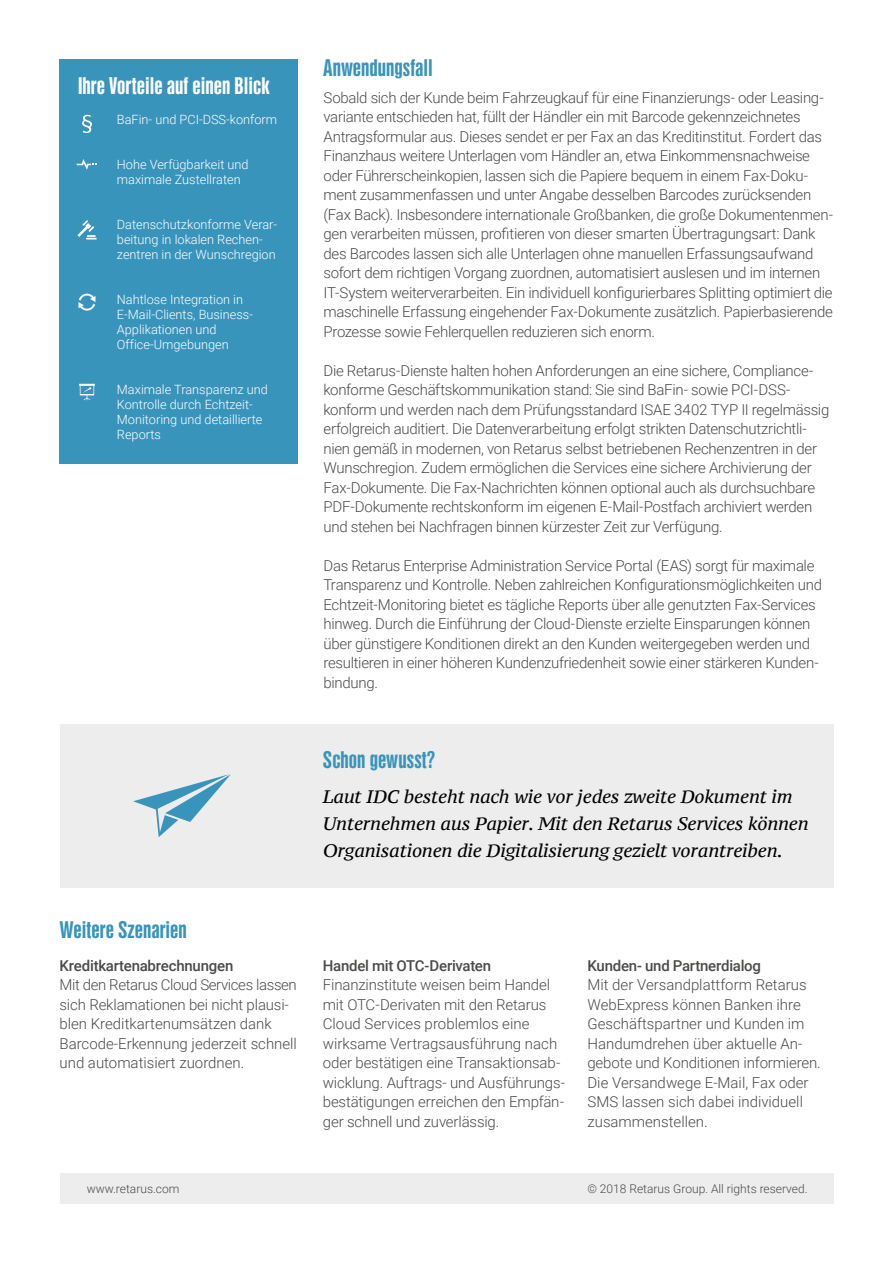
<style>
.page{position:relative;width:893px;height:1263px;background:#fff}
.page>*{position:absolute;margin:0;border:0;box-sizing:border-box;transform-origin:0 0}
.t1{font:700 21px "Newhouse DTS Cond";color:#3994bb}
.t2{font:700 21px "Newhouse DTS Cond";color:#fff}
.t3{font:italic 18px/27px "PT Serif Caption";letter-spacing:-.01em;color:#000}
.t4{font:300 15px/19.5px "Roboto";letter-spacing:-.015em;color:#4a4a49}
.t5{font:500 15px "Roboto";letter-spacing:-.015em;color:#4a4a49}
.t6{font:300 12.75px/15px "Roboto";color:#fff}
.t7{font:300 12px "Roboto";color:#4a4a49}
</style>
<div class="page">
<div style="left:60px;top:724px;width:773px;height:164px;background:#ededed"></div>
<svg style="left:133px;top:774px;width:98px;height:63px"></svg>
<div style="left:60px;top:1173px;width:773px;height:30px;background:#ededed"></div>
<div style="left:60px;top:59px;width:238px;height:405px;background:#3994bb"></div>
<svg style="left:77px;top:220px;width:20px;height:19px"></svg>
<svg style="left:82px;top:115px;width:10px;height:18px"></svg>
<svg style="left:77px;top:159px;width:20px;height:11px"></svg>
<svg style="left:79px;top:384px;width:16px;height:16px"></svg>
<svg style="left:78px;top:294px;width:17px;height:17px"></svg>
<h1 class="t2" style="left:78px;top:72px;width:193px">Ihre Vorteile auf einen Blick</h1>
<p class="t6" style="left:117px;top:112px;width:162px">BaFin- und PCI-DSS-konform</p>
<p class="t6" style="left:117px;top:157px;width:133px">Hohe Verfügbarkeit und maximale Zustellraten</p>
<p class="t6" style="left:117px;top:216px;width:162px">Datenschutzkonforme Verar&shy;beitung in lokalen Rechen&shy;zentren in der Wunschregion</p>
<p class="t6" style="left:117px;top:291px;width:138px">Nahtlose Integration in<br>E-Mail-Clients, Business-<br>Applikationen und<br>Office-Umgebungen</p>
<p class="t6" style="left:117px;top:381px;width:152px">Maximale Transparenz und<br>Kontrolle durch Echtzeit-<br>Monitoring und detaillierte<br>Reports</p>
<h1 class="t1" style="left:60px;top:917px;width:129px">Weitere Szenarien</h1>
<p class="t5" style="left:60px;top:955px;width:175px">Kreditkartenabrechnungen</p>
<p class="t4" style="left:60px;top:975px;width:239px">Mit den Retarus Cloud Services lassen sich Reklamationen bei nicht plausi&shy;blen Kreditkartenumsätzen dank Barcode-Erkennung jederzeit schnell und automatisiert zuordnen.</p>
<h1 class="t1" style="left:323px;top:54px;width:111px">Anwendungsfall</h1>
<p class="t4" style="left:323px;top:87px;width:511px">Sobald sich der Kunde beim Fahrzeugkauf für eine Finanzierungs- oder Leasing&shy;variante entschieden hat, füllt der Händler ein mit Barcode gekennzeichnetes Antragsformular aus. Dieses sendet er per Fax an das Kreditinstitut. Fordert das Finanzhaus weitere Unterlagen vom Händler an, etwa Einkommensnachweise oder Führerscheinkopien, lassen sich die Papiere bequem in einem Fax-Doku&shy;ment zusammenfassen und unter Angabe desselben Barcodes zurücksenden (Fax Back). Insbesondere internationale Großbanken, die große Dokumentenmen&shy;gen verarbeiten müssen, profitieren von dieser smarten Übertragungsart: Dank des Barcodes lassen sich alle Unterlagen ohne manuellen Erfassungsaufwand sofort dem richtigen Vorgang zuordnen, automatisiert auslesen und im internen IT-System weiterverarbeiten. Ein individuell konfigurierbares Splitting optimiert die maschinelle Erfassung eingehender Fax-Dokumente zusätzlich. Papierbasierende Prozesse sowie Fehlerquellen reduzieren sich enorm.</p>
<p class="t4" style="left:323px;top:360px;width:507px">Die Retarus-Dienste halten hohen Anforderungen an eine sichere, Compliance&shy;konforme Geschäftskommunikation stand: Sie sind BaFin- sowie PCI-DSS&shy;konform und werden nach dem Prüfungsstandard ISAE 3402 TYP II regelmässig erfolgreich auditiert. Die Datenverarbeitung erfolgt strikten Datenschutzrichtli&shy;nien gemäß in modernen, von Retarus selbst betriebenen Rechenzentren in der Wunschregion. Zudem ermöglichen die Services eine sichere Archivierung der Fax-Dokumente. Die Fax-Nachrichten können optional auch als durchsuchbare PDF-Dokumente rechtskonform im eigenen E-Mail-Postfach archiviert werden und stehen bei Nachfragen binnen kürzester Zeit zur Verfügung.</p>
<p class="t4" style="left:323px;top:555px;width:500px">Das Retarus Enterprise Administration Service Portal (EAS) sorgt für maximale Transparenz und Kontrolle. Neben zahlreichen Konfigurationsmöglichkeiten und Echtzeit-Monitoring bietet es tägliche Reports über alle genutzten Fax-Services hinweg. Durch die Einführung der Cloud-Dienste erzielte Einsparungen können über günstigere Konditionen direkt an den Kunden weitergegeben werden und resultieren in einer höheren Kundenzufriedenheit sowie einer stärkeren Kunden&shy;bindung.</p>
<h1 class="t1" style="left:323px;top:746px;width:114px">Schon gewusst?</h1>
<p class="t3" style="left:323px;top:783px;width:487px">Laut IDC besteht nach wie vor jedes zweite Dokument im<br>Unternehmen aus Papier. Mit den Retarus Services können<br>Organisationen die Digitalisierung gezielt vorantreiben.</p>
<p class="t5" style="left:323px;top:955px;width:170px">Handel mit OTC-Derivaten</p>
<p class="t4" style="left:323px;top:975px;width:244px">Finanzinstitute weisen beim Handel mit OTC-Derivaten mit den Retarus Cloud Services problemlos eine wirksame Vertragsausführung nach oder bestätigen eine Transaktionsab&shy;wicklung. Auftrags- und Ausführungs&shy;bestätigungen erreichen den Empfän&shy;ger schnell und zuverlässig.</p>
<p class="t5" style="left:587px;top:955px;width:175px">Kunden- und Partnerdialog</p>
<p class="t4" style="left:587px;top:975px;width:235px">Mit der Versandplattform Retarus<br>WebExpress können Banken ihre<br>Geschäftspartner und Kunden im<br>Handumdrehen über aktuelle An&shy;gebote und Konditionen informieren.<br>Die Versandwege E-Mail, Fax oder<br>SMS lassen sich dabei individuell zusammenstellen.</p>
<p class="t7" style="left:87px;top:1180px;width:94px">www.retarus.com</p>
<p class="t7" style="left:587px;top:1180px;width:222px">© 2018 Retarus Group. All rights reserved.</p>
</div>
